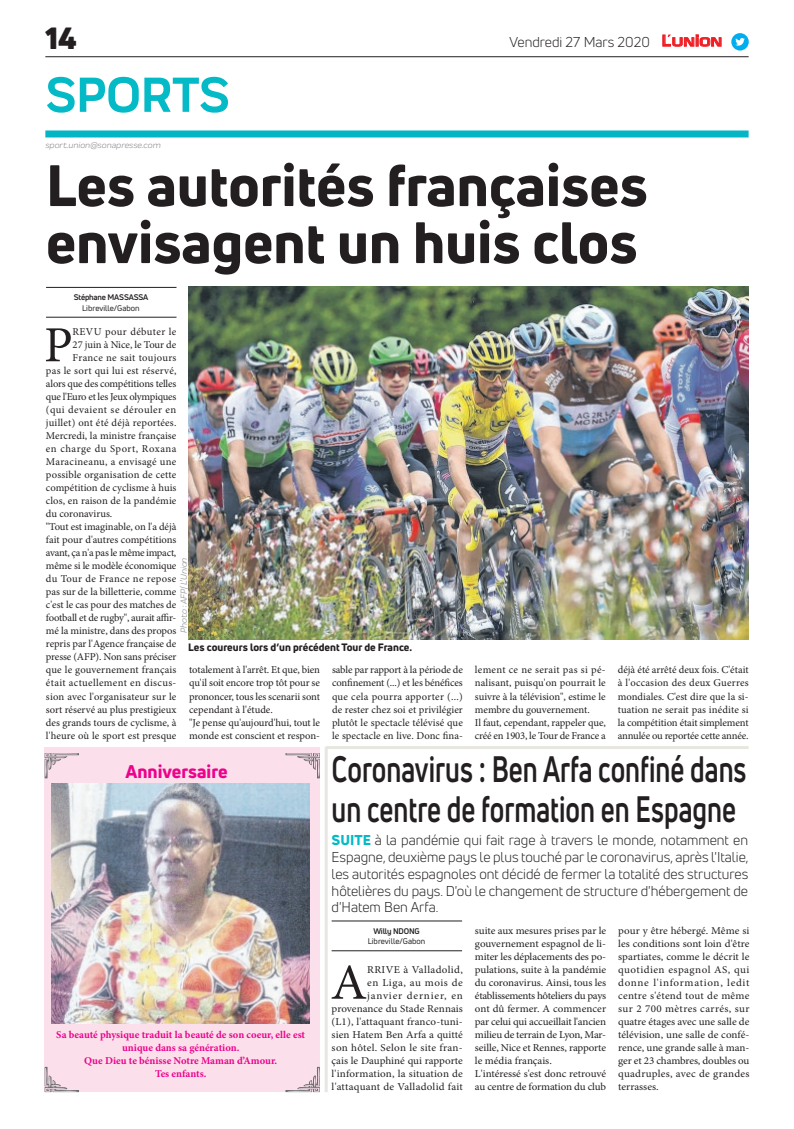
<style>
.page{position:relative;width:794px;height:1129px;background:#fff}
.page>*{position:absolute;margin:0;border:0;box-sizing:border-box;transform-origin:0 0}
.t1{font:800 57px/57px "Uni Neue";color:#231f20}
.t2{font:700 51px "Praktika";color:#03bac6}
.t3{font:50.5px "Minion Pro";color:#231f20;scale:1.05 1}
.t4{font:50.5px "Minion Pro";color:#231f20}
.t5{font:700 36px/40px "Uni Neue";color:#231f20;scale:.74 1}
.t6{font:900 30px "Uni Neue";color:#231f20}
.t7{font:800 18px "Uni Neue";color:#ed028c}
.t8{font:14px/16.8px "Uni Neue";color:#231f20;text-align:justify}
.t9{font:10.5px/13px "Minion Pro";color:#231f20}
.t10{font:10.5px/13px "Minion Pro";color:#231f20;text-align:right;scale:1.05 1}
.t11{font:700 10.5px/13px "Minion Pro";color:#ed028c;text-align:center}
.t12{font:10.5px "Minion Pro";letter-spacing:.025em;color:#231f20}
.t13{font:10.5px "Minion Pro";letter-spacing:.04em;color:#231f20}
.t14{font:10.5px "Minion Pro";letter-spacing:-.02em;color:#231f20}
.t15{font:10.5px "Minion Pro";letter-spacing:.02em;color:#231f20}
.t16{font:10.5px "Minion Pro";letter-spacing:.03em;color:#231f20}
.t17{font:800 10.5px "Uni Neue";color:#231f20}
.t18{font:10.5px "Minion Pro";letter-spacing:-.025em;color:#231f20}
.t19{font:italic 9px "Praktika";color:#818386}
.t20{font:8px "Uni Neue";color:#231f20}
.t21{font:700 8px "Uni Neue";letter-spacing:-.02em;color:#231f20}
.s1{font-family:"Eurostile";font-weight:600;font-size:14.9px;color:#ee1d23}
.s2{font-family:"Eurostile";font-weight:600;font-size:11.4px;color:#ee1d23}
.s3{font-weight:800;color:#03bac6}
</style>
<div class="page">
<hr style="left:45px;top:56px;width:703px;height:1px;background:#231f20">
<div style="left:45px;top:130px;width:703px;height:7px;background:#04b6c5"></div>
<svg style="left:662px;top:34px;width:60px;height:13px"></svg>
<div style="left:731px;top:33px;width:17px;height:18px;background:#00aeef;border-radius:50%"></div>
<svg style="left:735px;top:38px;width:10px;height:8px"></svg>
<hr style="left:332px;top:950px;width:130px;height:1px;background:#231f20">
<hr style="left:332px;top:920px;width:130px;height:1px;background:#231f20">
<hr style="left:326px;top:746px;width:422px;height:3px;background:#e8e6e0">
<hr style="left:325px;top:746px;width:3px;height:345px;background:#e8e6e0">
<hr style="left:46px;top:316px;width:130px;height:1px;background:#231f20">
<hr style="left:46px;top:287px;width:130px;height:1px;background:#231f20">
<img style="left:188px;top:286px;width:560px;height:353px">
<div style="left:45px;top:747px;width:275px;height:344px;background:#fbe0eb"></div>
<svg style="left:45px;top:753px;width:34px;height:25px"></svg>
<svg style="left:285px;top:753px;width:35px;height:25px"></svg>
<svg style="left:285px;top:1066px;width:35px;height:25px"></svg>
<svg style="left:45px;top:1066px;width:34px;height:25px"></svg>
<img style="left:52px;top:783px;width:257px;height:240px">
<h3 class="t6" style="left:45px;top:17px;width:33px">14</h3>
<h2 class="t2" style="left:46px;top:54px;width:185px">SPORTS</h2>
<p class="t19" style="left:45px;top:139px;width:117px">sport.union@sonapresse.com</p>
<h3 class="t8" style="left:509px;top:33px;width:214px">Vendredi 27 Mars 2020 <span class="s1">L</span><span class="s2">UNION</span></h3>
<h1 class="t1" style="left:46px;top:156px;width:603px">Les autorités françaises envisagent un huis clos</h1>
<p class="t21" style="left:74px;top:292px;width:76px">Stéphane MASSASSA</p>
<p class="t20" style="left:82px;top:303px;width:59px">Libreville/Gabon</p>
<h3 class="t4" style="left:44px;top:311px;width:30px">P</h3>
<p class="t13" style="left:73px;top:325px;width:105px">REVU pour débuter le</p>
<p class="t9" style="left:73px;top:338px;width:105px">27 juin à Nice, le Tour de</p>
<p class="t12" style="left:73px;top:351px;width:105px">France ne sait toujours</p>
<p class="t12" style="left:46px;top:364px;width:132px">pas le sort qui lui est réservé,</p>
<p class="t9" style="left:46px;top:377px;width:132px">alors que des compétitions telles</p>
<p class="t14" style="left:46px;top:390px;width:132px">que l'Euro et les Jeux olympiques</p>
<p class="t13" style="left:46px;top:403px;width:132px">(qui devaient se dérouler en</p>
<p class="t15" style="left:46px;top:416px;width:132px">juillet) ont été déjà reportées.</p>
<p class="t9" style="left:46px;top:429px;width:132px">Mercredi, la ministre française</p>
<p class="t13" style="left:46px;top:442px;width:132px">en charge du Sport, Roxana</p>
<p class="t12" style="left:46px;top:455px;width:132px">Maracineanu, a envisagé une</p>
<p class="t15" style="left:46px;top:468px;width:132px">possible organisation de cette</p>
<p class="t9" style="left:46px;top:481px;width:132px">compétition de cyclisme à huis</p>
<p class="t9" style="left:46px;top:494px;width:132px">clos, en raison de la pandémie</p>
<p class="t9" style="left:46px;top:507px;width:68px">du coronavirus.</p>
<p class="t9" style="left:46px;top:520px;width:132px">"Tout est imaginable, on l'a déjà</p>
<p class="t9" style="left:46px;top:533px;width:132px">fait pour d'autres compétitions</p>
<p class="t18" style="left:46px;top:546px;width:132px">avant, ça n'a pas le même impact,</p>
<p class="t9" style="left:46px;top:559px;width:132px">même si le modèle économique</p>
<p class="t16" style="left:46px;top:572px;width:132px">du Tour de France ne repose</p>
<p class="t9" style="left:46px;top:585px;width:132px">pas sur de la billetterie, comme</p>
<p class="t9" style="left:46px;top:598px;width:132px">c'est le cas pour des matches de</p>
<p class="t14" style="left:46px;top:611px;width:132px">football et de rugby", aurait affir-</p>
<p class="t9" style="left:46px;top:624px;width:132px">mé la ministre, dans des propos</p>
<p class="t9" style="left:46px;top:637px;width:132px">repris par l'Agence française de</p>
<p class="t9" style="left:46px;top:650px;width:132px">presse (AFP). Non sans préciser</p>
<p class="t9" style="left:46px;top:663px;width:132px">que le gouvernement français</p>
<p class="t16" style="left:46px;top:676px;width:132px">était actuellement en discus-</p>
<p class="t9" style="left:46px;top:689px;width:132px">sion avec l'organisateur sur le</p>
<p class="t9" style="left:46px;top:702px;width:132px">sort réservé au plus prestigieux</p>
<p class="t9" style="left:46px;top:715px;width:132px">des grands tours de cyclisme, à</p>
<p class="t9" style="left:46px;top:728px;width:132px">l'heure où le sport est presque</p>
<p class="t19" style="left:177px;top:632px;width:77px;rotate:-90deg">Photo : AFP/ L’Union</p>
<p class="t17" style="left:188px;top:640px;width:225px">Les coureurs lors d’un précédent Tour de France.</p>
<p class="t9" style="left:189px;top:663px;width:132px">totalement à l'arrêt. Et que, bien qu'il soit encore trop tôt pour se prononcer, tous les scenarii sont cependant à l'étude.<br>"Je pense qu'aujourd'hui, tout le monde est conscient et respon-</p>
<p class="t9" style="left:332px;top:663px;width:132px;text-align:justify">sable par rapport à la période de confinement (...) et les bénéfices que cela pourra apporter (...) de rester chez soi et privilégier plutôt le spectacle télévisé que le spectacle en live. Donc fina-</p>
<p class="t9" style="left:475px;top:663px;width:132px">lement ce ne serait pas si pé&shy;nalisant, puisqu'on pourrait le suivre à la télévision", estime le membre du gouvernement.<br>Il faut, cependant, rappeler que, créé en 1903, le Tour de France a</p>
<p class="t9" style="left:618px;top:663px;width:132px;text-align:justify">déjà été arrêté deux fois. C'était à l'occasion des deux Guerres mondiales. C'est dire que la si&shy;tuation ne serait pas inédite si la compétition était simplement annulée ou reportée cette année.</p>
<h3 class="t7" style="left:125px;top:758px;width:104px">Anniversaire</h3>
<p class="t11" style="left:56px;top:1027px;width:250px">Sa beauté physique traduit la beauté de son coeur, elle est unique dans sa génération.<br>Que Dieu te bénisse Notre Maman d’Amour.<br>Tes enfants.</p>
<h3 class="t5" style="left:332px;top:748px;width:562px">Coronavirus : Ben Arfa confiné dans un centre de formation en Espagne</h3>
<p class="t8" style="left:332px;top:831px;width:418px"><span class="s3">SUITE</span> à la pandémie qui fait rage à travers le monde, notamment en Espagne, deuxième pays le plus touché par le coronavirus, après l'Italie, les autorités espagnoles ont décidé de fermer la totalité des structures hôtelières du pays. D'où le changement de structure d'hébergement de d'Hatem Ben Arfa.</p>
<p class="t21" style="left:373px;top:925px;width:48px">Willy NDONG</p>
<p class="t20" style="left:368px;top:936px;width:59px">Libreville/Gabon</p>
<h3 class="t3" style="left:330px;top:948px;width:36px">A</h3>
<p class="t10" style="left:332px;top:962px;width:126px">RRIVE à Valladolid,<br>en Liga, au mois de janvier dernier, en provenance du Stade Rennais (L1), l'attaquant franco-tuni&shy;sien Hatem Ben Arfa a quitté son hôtel. Selon le site fran&shy;çais le Dauphiné qui rapporte l'information, la situation de l'attaquant de Valladolid fait</p>
<p class="t10" style="left:475px;top:923px;width:126px;text-align:left">suite aux mesures prises par le gouvernement espagnol de li&shy;miter les déplacements des po&shy;pulations, suite à la pandémie du coronavirus. Ainsi, tous les établissements hôteliers du pays ont dû fermer. A commencer par celui qui accueillait l'ancien milieu de terrain de Lyon, Mar&shy;seille, Nice et Rennes, rapporte le média français.<br>L'intéressé s'est donc retrouvé au centre de formation du club</p>
<p class="t10" style="left:618px;top:923px;width:127px;text-align:justify">pour y être hébergé. Même si les conditions sont loin d'être spartiates, comme le décrit le quotidien espagnol AS, qui donne l'information, ledit centre s'étend tout de même sur 2 700 mètres carrés, sur quatre étages avec une salle de télévision, une salle de confé&shy;rence, une grande salle à man&shy;ger et 23 chambres, doubles ou quadruples, avec de grandes terrasses.</p>
</div>
